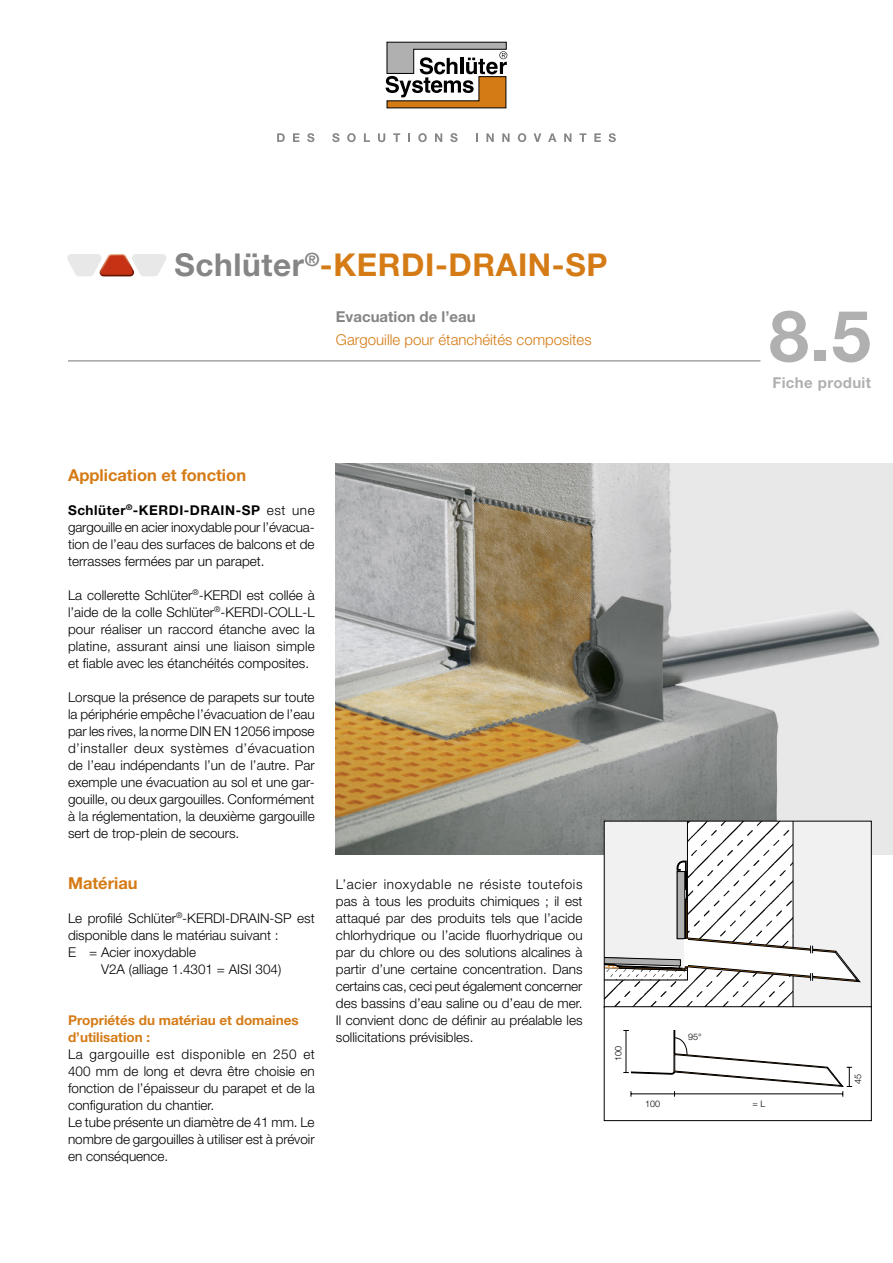
<style>
.page{position:relative;width:893px;height:1263px;background:#fff}
.page>*{position:absolute;margin:0;border:0;box-sizing:border-box;transform-origin:0 0}
.t1{font:700 71.25px "Helvetica Neue LT Pro";color:#b0b0b1}
.t2{font:700 31.5px "Helvetica Neue LT Pro";letter-spacing:.02em;color:#d57b16}
.t3{font:700 16.5px "Helvetica Neue LT Pro";color:#d57b16}
.t4{font:300 15px "Helvetica Neue LT Pro";color:#d57b16}
.t5{font:700 15px "Helvetica Neue LT Pro";color:#858585}
.t6{font:700 15px "Helvetica Neue LT Pro";letter-spacing:.02em;color:#b0b0b1}
.t7{font:300 13.5px/17px "Helvetica Neue LT Pro";color:#000;text-align:justify}
.t8{font:700 13.5px/17px "Helvetica Neue LT Pro";color:#d57b16}
.t9{font:300 9px "Helvetica Neue LT Pro";color:#000}
.s1{color:#858585}
.s2{font-weight:700}
</style>
<div class="page">
<img style="left:336px;top:463px;width:557px;height:392px">
<svg style="left:386px;top:42px;width:121px;height:66px"></svg>
<svg style="left:277px;top:133px;width:8px;height:9px"></svg>
<svg style="left:293px;top:133px;width:6px;height:9px"></svg>
<svg style="left:307px;top:133px;width:7px;height:9px"></svg>
<svg style="left:332px;top:133px;width:7px;height:9px"></svg>
<svg style="left:347px;top:133px;width:9px;height:9px"></svg>
<svg style="left:364px;top:133px;width:6px;height:9px"></svg>
<svg style="left:378px;top:133px;width:7px;height:9px"></svg>
<svg style="left:393px;top:133px;width:7px;height:9px"></svg>
<svg style="left:408px;top:133px;width:2px;height:9px"></svg>
<svg style="left:418px;top:133px;width:9px;height:9px"></svg>
<svg style="left:435px;top:133px;width:7px;height:9px"></svg>
<svg style="left:450px;top:133px;width:8px;height:9px"></svg>
<svg style="left:476px;top:133px;width:2px;height:9px"></svg>
<svg style="left:486px;top:133px;width:8px;height:9px"></svg>
<svg style="left:502px;top:133px;width:8px;height:9px"></svg>
<svg style="left:518px;top:133px;width:8px;height:9px"></svg>
<svg style="left:534px;top:133px;width:7px;height:9px"></svg>
<svg style="left:548px;top:133px;width:8px;height:9px"></svg>
<svg style="left:564px;top:133px;width:7px;height:9px"></svg>
<svg style="left:579px;top:133px;width:7px;height:9px"></svg>
<svg style="left:594px;top:133px;width:7px;height:9px"></svg>
<svg style="left:609px;top:133px;width:7px;height:9px"></svg>
<div style="left:604px;top:821px;width:267px;height:186px;background:#f1f1f1"></div>
<svg style="left:606px;top:823px;width:254px;height:183px"></svg>
<div style="left:604px;top:821px;width:268px;height:187px;border:1px solid #000"></div>
<svg style="left:623px;top:1030px;width:229px;height:67px"></svg>
<div style="left:604px;top:1006px;width:268px;height:115px;border:1px solid #000"></div>
<hr style="left:68px;top:360px;width:692px;height:1px;background:#858585">
<svg style="left:67px;top:254px;width:99px;height:22px"></svg>
<h2 class="t2" style="left:174px;top:246px;width:435px"><span class="s1">Schlüter</span><sup>®</sup>-KERDI-DRAIN-SP</h2>
<p class="t5" style="left:336px;top:307px;width:141px">Evacuation de l’eau</p>
<p class="t4" style="left:336px;top:330px;width:257px">Gargouille pour étanchéités composites</p>
<h1 class="t1" style="left:769px;top:292px;width:103px">8.5</h1>
<p class="t6" style="left:773px;top:373px;width:100px">Fiche produit</p>
<p class="t3" style="left:68px;top:464px;width:180px">Application et fonction</p>
<p class="t7" style="left:68px;top:501px;width:248px"><span class="s2">Schlüter</span><sup>®</sup><span class="s2">-KERDI-DRAIN-SP</span> est une gargouille en acier inoxydable pour l’évacua&shy;tion de l’eau des surfaces de balcons et de terrasses fermées par un parapet.</p>
<p class="t7" style="left:68px;top:586px;width:248px">La collerette Schlüter<sup>®</sup>-KERDI est collée à l’aide de la colle Schlüter<sup>®</sup>-KERDI-COLL-L pour réaliser un raccord étanche avec la platine, assurant ainsi une liaison simple et fiable avec les étanchéités composites.</p>
<p class="t7" style="left:68px;top:688px;width:248px">Lorsque la présence de parapets sur toute la périphérie empêche l’évacuation de l’eau par les rives, la norme DIN EN 12056 impose d’installer deux systèmes d’évacuation de l’eau indépendants l’un de l’autre. Par exemple une évacuation au sol et une gar&shy;gouille, ou deux gargouilles. Conformément à la réglementation, la deuxième gargouille sert de trop-plein de secours.</p>
<p class="t3" style="left:68px;top:873px;width:71px">Matériau</p>
<p class="t7" style="left:68px;top:909px;width:248px">Le profilé Schlüter<sup>®</sup>-KERDI-DRAIN-SP est</p>
<p class="t7" style="left:68px;top:926px;width:212px">disponible dans le matériau suivant :</p>
<p class="t7" style="left:68px;top:943px;width:130px">E = Acier inoxydable</p>
<p class="t7" style="left:101px;top:960px;width:182px">V2A (alliage 1.4301 = AISI 304)</p>
<p class="t8" style="left:68px;top:1011px;width:232px">Propriétés du matériau et domaines d’utilisation :</p>
<p class="t7" style="left:68px;top:1045px;width:248px;text-align:left">La gargouille est disponible en 250 et 400 mm de long et devra être choisie en fonction de l’épaisseur du parapet et de la configuration du chantier.<br>Le tube présente un diamètre de 41 mm. Le nombre de gargouilles à utiliser est à prévoir en conséquence.</p>
<p class="t7" style="left:336px;top:875px;width:248px">L’acier inoxydable ne résiste toutefois pas à tous les produits chimiques ; il est attaqué par des produits tels que l’acide chlorhydrique ou l’acide fluorhydrique ou par du chlore ou des solutions alcalines à partir d’une certaine concentration. Dans certains cas, ceci peut également concerner des bassins d’eau saline ou d’eau de mer.<br>Il convient donc de définir au préalable les sollicitations prévisibles.</p>
<p class="t9" style="left:613px;top:1061px;width:17px;rotate:-90deg">100</p>
<p class="t9" style="left:688px;top:1031px;width:15px">95°</p>
<p class="t9" style="left:645px;top:1098px;width:17px">100</p>
<p class="t9" style="left:752px;top:1098px;width:14px">= L</p>
<p class="t9" style="left:852px;top:1084px;width:12px;rotate:-90deg">45</p>
</div>
